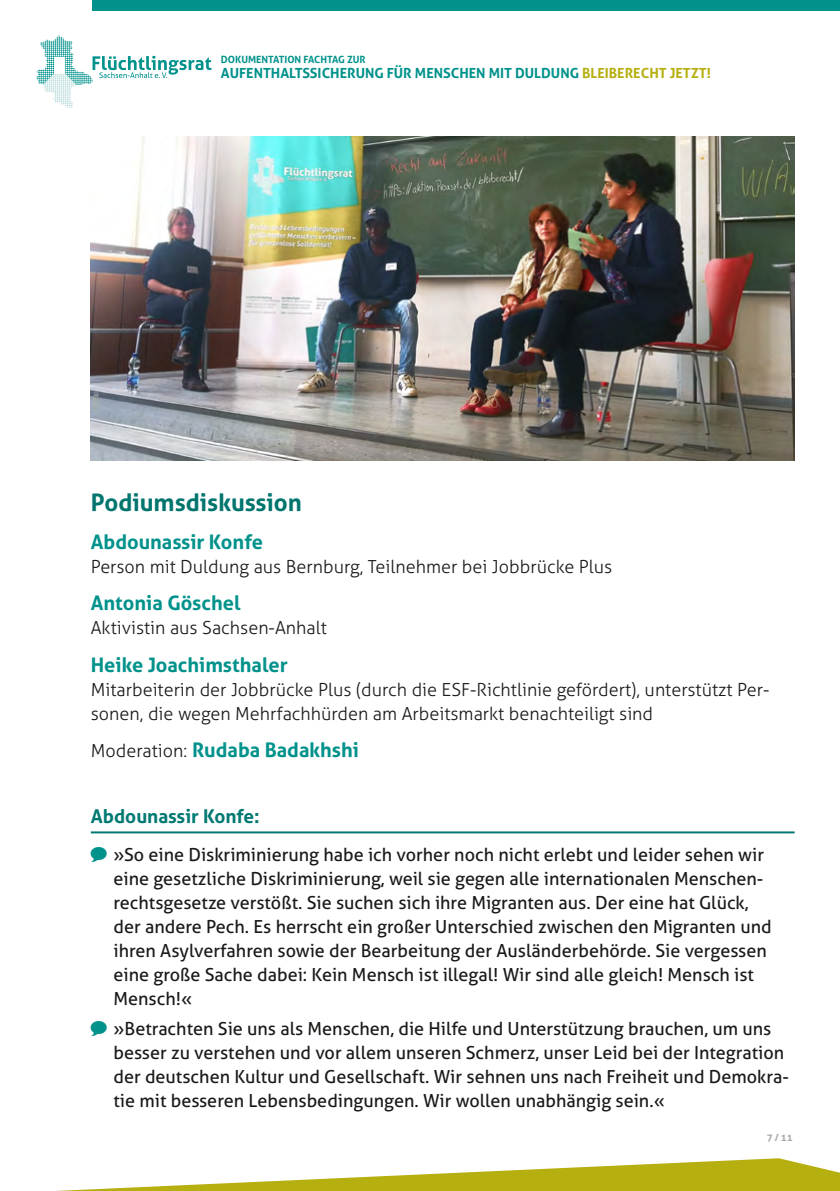
<style>
.page{position:relative;width:840px;height:1191px;background:#fff}
.page>*{position:absolute;margin:0;border:0;box-sizing:border-box;transform-origin:0 0}
.t1{font:700 24px "Aller";color:#00756e}
.t2{font:700 20px "Aller";color:#00928b}
.t3{font:700 19px "Aller";color:#007972}
.t4{font:18px/24px "Aller";color:#1a1a18}
.t5{font:300 18px/24px "Aller";color:#1a1a18}
.t6{font:700 14px "Aller";color:#00928b}
.t7{font:700 10px "Aller";color:#00928b}
.t8{font:700 9.8px "Aller";color:#a7a7a8}
.s1{color:#b6af10}
.s2{font-weight:300;font-size:18px;color:#1a1a18}
.s3{font-family:"rain Dings 3";font-size:16px;color:#00928b}
</style>
<div class="page">
<div style="left:93px;top:0;width:746px;height:11px;background:#00928b"></div>
<svg style="left:36px;top:35px;width:175px;height:73px"></svg>
<svg style="left:56px;top:1158px;width:783px;height:33px"></svg>
<hr style="left:91px;top:831px;width:703px;height:2px;background:#007972">
<img style="left:91px;top:136px;width:703px;height:324px">
<p class="t7" style="left:221px;top:53px;width:146px">Dokumentation Fachtag zur</p>
<p class="t6" style="left:221px;top:65px;width:491px">Aufenthaltssicherung für Menschen mit Duldung <span class="s1">Bleiberecht jetzt!</span></p>
<h1 class="t1" style="left:91px;top:488px;width:212px">Podiumsdiskussion</h1>
<p class="t2" style="left:91px;top:529px;width:173px">Abdounassir Konfe</p>
<p class="t5" style="left:91px;top:555px;width:523px">Person mit Duldung aus Bernburg, Teilnehmer bei Jobbrücke Plus</p>
<p class="t2" style="left:91px;top:591px;width:151px">Antonia Göschel</p>
<p class="t5" style="left:91px;top:616px;width:237px">Aktivistin aus Sachsen-Anhalt</p>
<p class="t2" style="left:91px;top:652px;width:198px">Heike Joachimsthaler</p>
<p class="t5" style="left:91px;top:677px;width:679px">Mitarbeiterin der Jobbrücke Plus (durch die ESF-Richtlinie gefördert), unterstützt Per&shy;sonen, die wegen Mehrfachhürden am Arbeitsmarkt benachteiligt sind</p>
<p class="t2" style="left:91px;top:737px;width:269px"><span class="s2">Moderation:</span> Rudaba Badakhshi</p>
<p class="t3" style="left:91px;top:804px;width:170px">Abdounassir Konfe:</p>
<p class="t4" style="left:113px;top:842px;width:659px;text-indent:-23px"><span class="s3">ć</span> »So eine Diskriminierung habe ich vorher noch nicht erlebt und leider sehen wir eine gesetzliche Diskriminierung, weil sie gegen alle internationalen Menschen&shy;rechtsgesetze verstößt. Sie suchen sich ihre Migranten aus. Der eine hat Glück, der andere Pech. Es herrscht ein großer Unterschied zwischen den Migranten und ihren Asylverfahren sowie der Bearbeitung der Ausländerbehörde. Sie vergessen eine große Sache dabei: Kein Mensch ist illegal! Wir sind alle gleich! Mensch ist Mensch!«</p>
<p class="t4" style="left:113px;top:1016px;width:676px;text-indent:-23px"><span class="s3">ć</span> »Betrachten Sie uns als Menschen, die Hilfe und Unterstützung brauchen, um uns besser zu verstehen und vor allem unseren Schmerz, unser Leid bei der Integration der deutschen Kultur und Gesellschaft. Wir sehnen uns nach Freiheit und Demokra&shy;tie mit besseren Lebensbedingungen. Wir wollen unabhängig sein.«</p>
<p class="t8" style="left:766px;top:1131px;width:28px">7 / 11</p>
</div>
